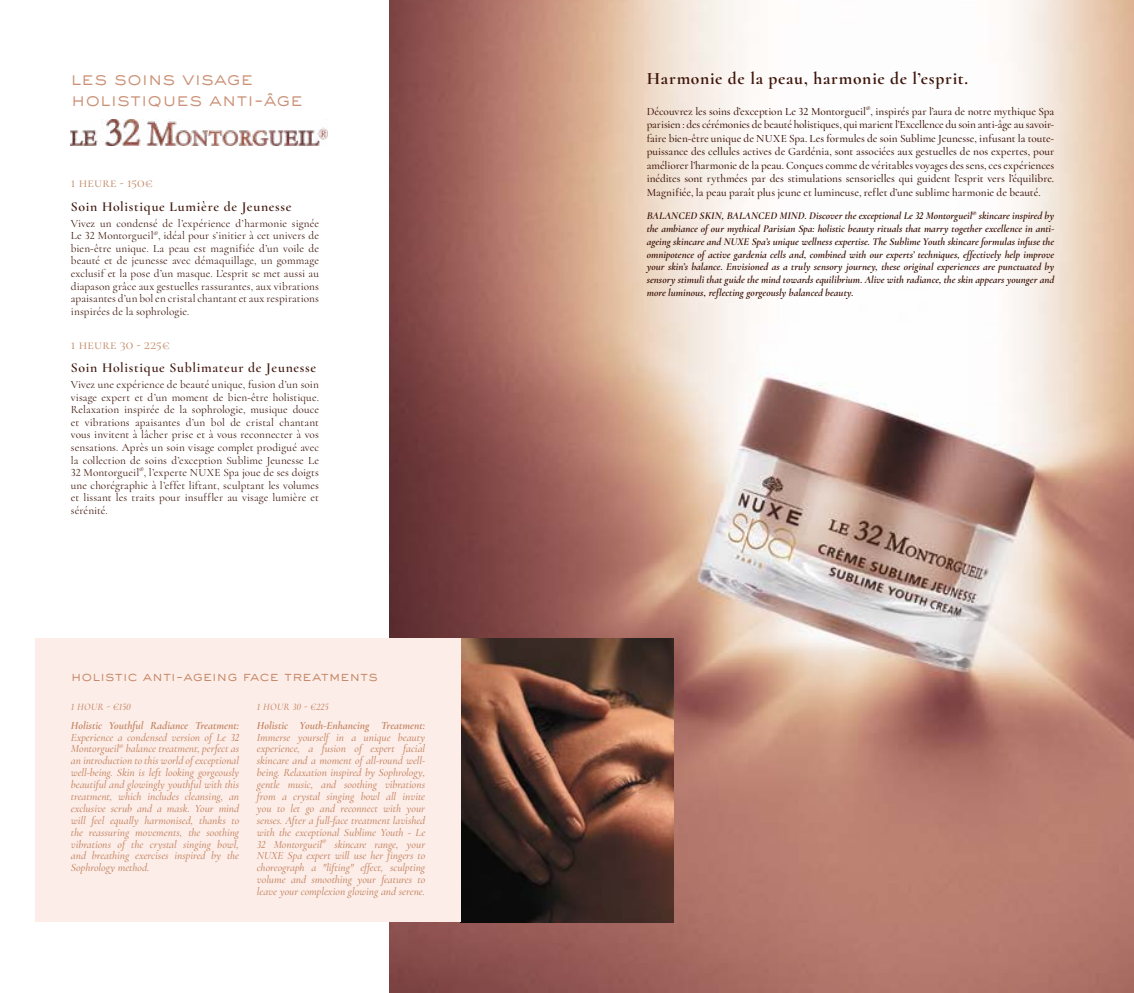
<style>
.page{position:relative;width:1134px;height:993px;background:#fff}
.page>*{position:absolute;margin:0;border:0;box-sizing:border-box;transform-origin:0 0}
.t1{font:300 18.75px/21.2px "Sackers Gothic Std";letter-spacing:-.015em;color:#cb9176}
.t2{font:700 17.5px "Cormorant";letter-spacing:.04em;color:#3d1409}
.t3{font:600 13.75px "Cormorant";letter-spacing:.045em;color:#3d1409}
.t4{font:300 13.75px "Sackers Gothic Std";letter-spacing:-.015em;color:#c28563}
.t5{font:13.75px "Cormorant";letter-spacing:.02em;color:#c28563}
.t6{font:italic 500 11.25px/11.9px "Cormorant";letter-spacing:-.005em;color:#c28563;text-align:justify}
.t7{font:11.25px/12.5px "Cormorant";letter-spacing:.01em;color:#3d1409;text-align:justify}
.t8{font:500 11.25px/13.5px "Cormorant";color:#3d1409;text-align:justify}
.t9{font:italic 700 11.25px "Cormorant";color:#c28563}
.t10{font:italic 700 10.62px/12.8px "Cormorant";color:#3d1409;text-align:justify}
.t11{font:italic 500 10px "Cormorant";letter-spacing:.025em;color:#c28563}
</style>
<div class="page">
<img style="left:71px;top:120px;width:257px;height:25px">
<img style="left:390px;top:0;width:744px;height:992px">
<img style="left:461px;top:638px;width:212px;height:283px">
<div style="left:35px;top:638px;width:426px;height:283px;background:#fdede8"></div>
<h1 class="t1" style="left:71px;top:67px;width:234px">les soins visage holistiques anti-âge</h1>
<p class="t5" style="left:71px;top:174px;width:83px">1 heure - 150€</p>
<p class="t3" style="left:71px;top:198px;width:222px">Soin Holistique Lumière de Jeunesse</p>
<p class="t7" style="left:71px;top:217px;width:250px">Vivez un condensé de l’expérience d’harmonie signée Le 32 Montorgueil<sup>®</sup>, idéal pour s’initier à cet univers de bien-être unique. La peau est magnifiée d’un voile de beauté et de jeunesse avec démaquillage, un gommage exclusif et la pose d’un masque. L’esprit se met aussi au diapason grâce aux gestuelles rassurantes, aux vibrations apaisantes d’un bol en cristal chantant et aux respirations inspirées de la sophrologie.</p>
<p class="t5" style="left:71px;top:336px;width:101px">1 heure 30 - 225€</p>
<p class="t3" style="left:71px;top:359px;width:247px">Soin Holistique Sublimateur de Jeunesse</p>
<p class="t7" style="left:71px;top:378px;width:250px">Vivez une expérience de beauté unique, fusion d’un soin visage expert et d’un moment de bien-être holistique.<br>Relaxation inspirée de la sophrologie, musique douce et vibrations apaisantes d’un bol de cristal chantant vous invitent à lâcher prise et à vous reconnecter à vos sensations. Après un soin visage complet prodigué avec la collection de soins d’exception Sublime Jeunesse Le 32 Montorgueil<sup>®</sup>, l’experte NUXE Spa joue de ses doigts une chorégraphie à l’effet liftant, sculptant les volumes et lissant les traits pour insuffler au visage lumière et sérénité.</p>
<p class="t4" style="left:71px;top:666px;width:308px">holistic anti-ageing face treatments</p>
<p class="t11" style="left:71px;top:700px;width:62px">1 HOUR - €150</p>
<p class="t9" style="left:71px;top:718px;width:170px">Holistic Youthful Radiance Treatment:</p>
<p class="t6" style="left:71px;top:730px;width:170px">Experience a condensed version of Le 32<br>Montorgueil<sup>®</sup> balance treatment, perfect as an introduction to this world of exceptional well-being. Skin is left looking gorgeously beautiful and glowingly youthful with this treatment, which includes cleansing, an exclusive scrub and a mask. Your mind will feel equally harmonised, thanks to the reassuring movements, the soothing vibrations of the crystal singing bowl, and breathing exercises inspired by the Sophrology method.</p>
<p class="t11" style="left:257px;top:700px;width:73px">1 HOUR 30 - €225</p>
<p class="t9" style="left:257px;top:718px;width:170px">Holistic Youth-Enhancing Treatment:</p>
<p class="t6" style="left:257px;top:730px;width:170px">Immerse yourself in a unique beauty experience, a fusion of expert facial skincare and a moment of all-round well&shy;being. Relaxation inspired by Sophrology, gentle music, and soothing vibrations from a crystal singing bowl all invite you to let go and reconnect with your senses. After a full-face treatment lavished with the exceptional Sublime Youth - Le 32 Montorgueil<sup>®</sup> skincare range, your NUXE Spa expert will use her fingers to choreograph a "lifting" effect, sculpting volume and smoothing your features to leave your complexion glowing and serene.</p>
<h2 class="t2" style="left:647px;top:67px;width:323px">Harmonie de la peau, harmonie de l’esprit.</h2>
<p class="t8" style="left:647px;top:104px;width:409px">Découvrez les soins d’exception Le 32 Montorgueil<sup>®</sup>, inspirés par l’aura de notre mythique Spa parisien : des cérémonies de beauté holistiques, qui marient l’Excellence du soin anti-âge au savoir&shy;faire bien-être unique de NUXE Spa. Les formules de soin Sublime Jeunesse, infusant la toute&shy;puissance des cellules actives de Gardénia, sont associées aux gestuelles de nos expertes, pour améliorer l’harmonie de la peau. Conçues comme de véritables voyages des sens, ces expériences inédites sont rythmées par des stimulations sensorielles qui guident l’esprit vers l’équilibre.<br>Magnifiée, la peau paraît plus jeune et lumineuse, reflet d’une sublime harmonie de beauté.</p>
<p class="t10" style="left:647px;top:209px;width:409px">BALANCED SKIN, BALANCED MIND. Discover the exceptional Le 32 Montorgueil<sup>®</sup> skincare inspired by the ambiance of our mythical Parisian Spa: holistic beauty rituals that marry together excellence in anti&shy;ageing skincare and NUXE Spa’s unique wellness expertise. The Sublime Youth skincare formulas infuse the omnipotence of active gardenia cells and, combined with our experts’ techniques, effectively help improve your skin’s balance. Envisioned as a truly sensory journey, these original experiences are punctuated by sensory stimuli that guide the mind towards equilibrium. Alive with radiance, the skin appears younger and more luminous, reflecting gorgeously balanced beauty.</p>
</div>
